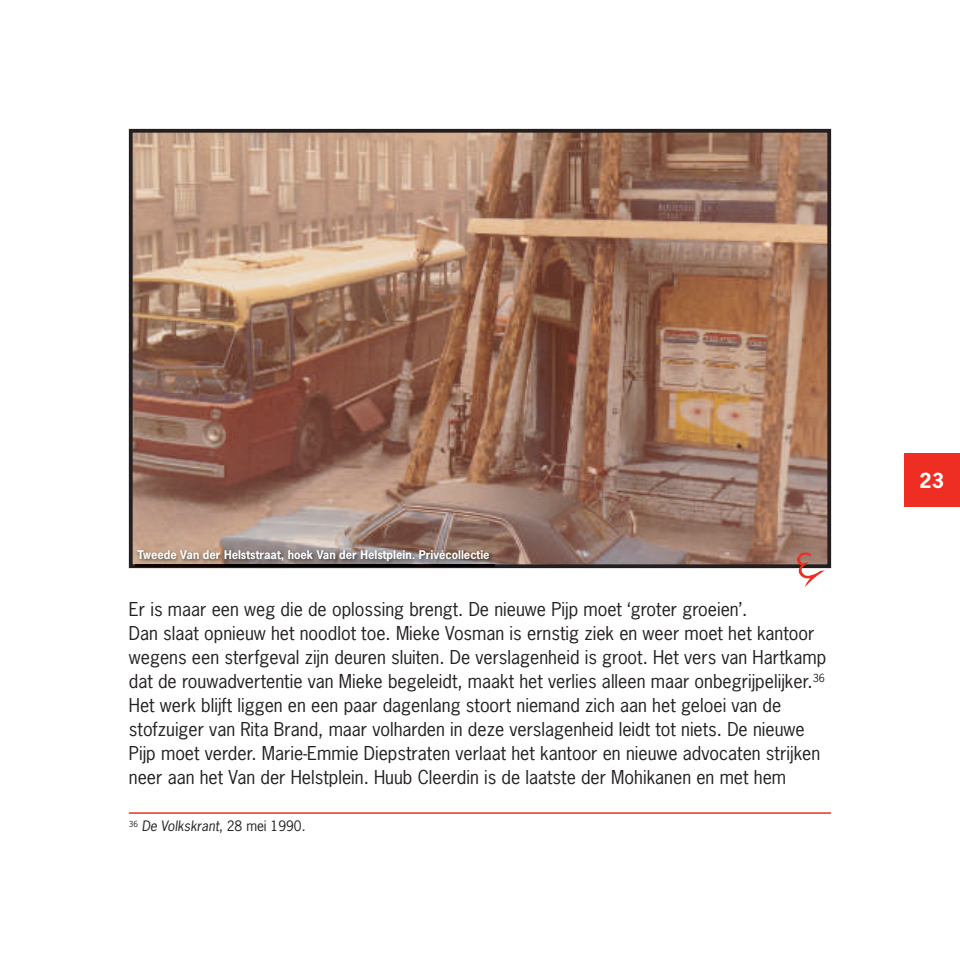
<style>
.page{position:relative;width:960px;height:960px;background:#fff}
.page>*{position:absolute;margin:0;border:0;box-sizing:border-box;transform-origin:0 0}
.t1{font:700 19.5px "News Gothic Std";color:#fff}
.t2{font:18px/24px "News Gothic Std";color:#231f20}
.t3{font:italic 13.5px "News Gothic Std";color:#231f20}
.t4{font:700 11.25px "News Gothic Std";color:#fff}
.s1{font-style:normal}
</style>
<div class="page">
<div style="left:904px;top:453px;width:55px;height:54px;background:#ee2e22"></div>
<svg style="left:129px;top:129px;width:701px;height:439px"></svg>
<hr style="left:129px;top:812px;width:701px;height:1px;background:#ee2e22">
<svg style="left:796px;top:552px;width:28px;height:34px"></svg>
<img style="left:136px;top:548px;width:358px;height:18px">
<p class="t4" style="left:137px;top:547px;width:353px">Tweede Van der Helststraat, hoek Van der Helstplein. Privécollectie</p>
<p class="t2" style="left:129px;top:597px;width:698px">Er is maar een weg die de oplossing brengt. De nieuwe Pijp moet ‘groter groeien’.<br>Dan slaat opnieuw het noodlot toe. Mieke Vosman is ernstig ziek en weer moet het kantoor wegens een sterfgeval zijn deuren sluiten. De verslagenheid is groot. Het vers van Hartkamp dat de rouwadvertentie van Mieke begeleidt, maakt het verlies alleen maar onbegrijpelijker.<sup>36<br></sup>Het werk blijft liggen en een paar dagenlang stoort niemand zich aan het geloei van de stofzuiger van Rita Brand, maar volharden in deze verslagenheid leidt tot niets. De nieuwe Pijp moet verder. Marie-Emmie Diepstraten verlaat het kantoor en nieuwe advocaten strijken neer aan het Van der Helstplein. Huub Cleerdin is de laatste der Mohikanen en met hem</p>
<p class="t3" style="left:129px;top:817px;width:178px"><sup>36</sup> De Volkskrant<span class="s1">, 28 mei 1990.</span></p>
<p class="t1" style="left:919px;top:467px;width:26px">23</p>
</div>
